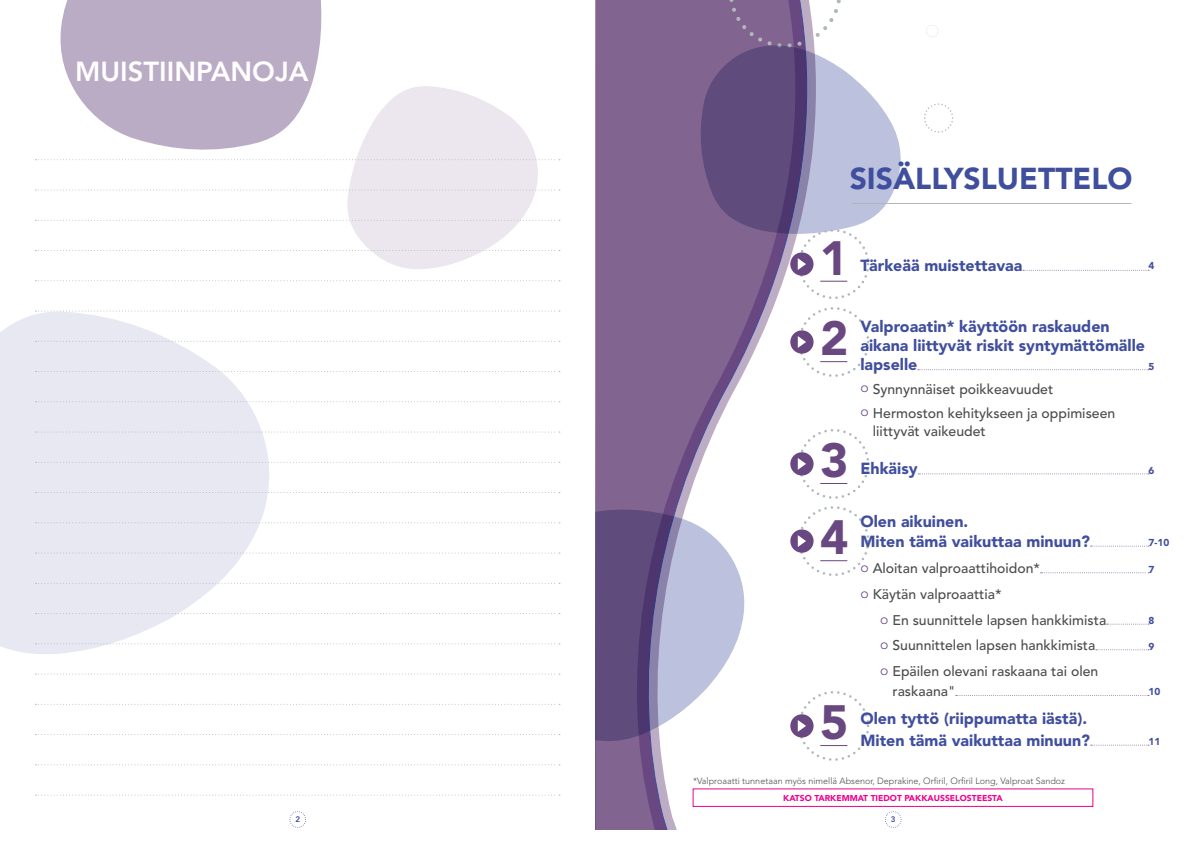
<style>
.page{position:relative;width:1191px;height:842px;background:#fff}
.page>*{position:absolute;margin:0;border:0;box-sizing:border-box;transform-origin:0 0}
.t1{font:900 47.7px/79.4px "Avenir LT Std";color:#694780}
.t2{font:900 30px "Avenir LT Std";color:#404e9e}
.t3{font:800 27.3px "Avenir LT Std";color:#fff}
.t4{font:900 16px/19px "Avenir LT Std";color:#404e9e}
.t5{font:500 14px/25.7px "Avenir LT Std";color:#4b4c4d}
.t6{font:900 10px "Avenir LT Std";color:#404e9e}
.t7{font:300 9px "Avenir LT Std";color:#4b4c4d}
.t8{font:900 8.5px "Avenir LT Std";color:#ed028c}
.t9{font:800 8px "Avenir LT Std";color:#404e9e}
.s1{font-weight:300;color:#694780}
</style>
<div class="page">
<svg style="left:595px;top:0;width:203px;height:830px;fill:#816490"></svg>
<svg style="left:595px;top:506px;width:154px;height:240px"></svg>
<svg style="left:924px;top:103px;width:29px;height:30px"></svg>
<svg style="left:926px;top:25px;width:12px;height:12px"></svg>
<svg style="left:0;top:310px;width:285px;height:344px;fill:#e7e8f2"></svg>
<div style="left:60px;top:0;width:262px;height:85px;background:#bbacc6"></div>
<svg style="left:289px;top:811px;width:17px;height:17px"></svg>
<svg style="left:885px;top:811px;width:16px;height:17px"></svg>
<svg style="left:790px;top:452px;width:23px;height:23px"></svg>
<svg style="left:798px;top:429px;width:71px;height:70px"></svg>
<svg style="left:790px;top:714px;width:23px;height:23px"></svg>
<svg style="left:798px;top:691px;width:71px;height:70px"></svg>
<svg style="left:790px;top:529px;width:23px;height:24px"></svg>
<svg style="left:798px;top:506px;width:71px;height:70px"></svg>
<hr style="left:852px;top:203px;width:279px;height:1px;background:#b0b8bb">
<svg style="left:918px;top:473px;width:231px;height:1px"></svg>
<svg style="left:1090px;top:745px;width:59px;height:1px"></svg>
<svg style="left:1090px;top:546px;width:59px;height:1px"></svg>
<svg style="left:1040px;top:572px;width:109px;height:1px"></svg>
<svg style="left:1106px;top:624px;width:43px;height:1px"></svg>
<svg style="left:1095px;top:649px;width:54px;height:1px"></svg>
<svg style="left:955px;top:695px;width:194px;height:1px"></svg>
<svg style="left:698px;top:0;width:203px;height:299px"></svg>
<svg style="left:790px;top:330px;width:23px;height:24px"></svg>
<svg style="left:798px;top:307px;width:71px;height:70px"></svg>
<svg style="left:36px;top:401px;width:524px;height:1px"></svg>
<svg style="left:36px;top:280px;width:524px;height:1px"></svg>
<svg style="left:36px;top:522px;width:524px;height:1px"></svg>
<svg style="left:36px;top:643px;width:524px;height:1px"></svg>
<svg style="left:36px;top:462px;width:524px;height:1px"></svg>
<svg style="left:36px;top:341px;width:524px;height:1px"></svg>
<svg style="left:36px;top:583px;width:524px;height:1px"></svg>
<svg style="left:36px;top:704px;width:524px;height:1px"></svg>
<svg style="left:36px;top:432px;width:524px;height:1px"></svg>
<svg style="left:36px;top:311px;width:524px;height:1px"></svg>
<svg style="left:36px;top:552px;width:524px;height:1px"></svg>
<svg style="left:36px;top:673px;width:524px;height:1px"></svg>
<svg style="left:36px;top:85px;width:524px;height:184px"></svg>
<svg style="left:36px;top:492px;width:524px;height:1px"></svg>
<svg style="left:36px;top:371px;width:524px;height:1px"></svg>
<svg style="left:36px;top:613px;width:524px;height:1px"></svg>
<svg style="left:36px;top:734px;width:524px;height:1px"></svg>
<svg style="left:36px;top:764px;width:524px;height:1px"></svg>
<svg style="left:36px;top:794px;width:524px;height:1px"></svg>
<svg style="left:918px;top:369px;width:231px;height:1px"></svg>
<svg style="left:1023px;top:270px;width:126px;height:1px"></svg>
<div style="left:693px;top:789px;width:399px;height:17px;background:#fff"></div>
<div style="left:692px;top:788px;width:401px;height:19px;border:1px solid #ed028c"></div>
<h3 class="t3" style="left:75px;top:55px;width:235px">MUISTIINPANOJA</h3>
<h2 class="t2" style="left:849px;top:160px;width:284px">SISÄLLYSLUETTELO</h2>
<h1 class="t1" style="left:820px;top:219px;width:30px">1<br>2</h1>
<h1 class="t1" style="left:820px;top:420px;width:30px">3</h1>
<p class="t4" style="left:860px;top:256px;width:163px">Tärkeää muistettavaa</p>
<p class="t6" style="left:1148px;top:259px;width:7px">4</p>
<p class="t4" style="left:860px;top:317px;width:286px">Valproaatin* käyttöön raskauden aikana liittyvät riskit syntymättömälle lapselle</p>
<p class="t5" style="left:860px;top:378px;width:256px;line-height:23.7px"><span class="s1">o</span> Synnynnäiset poikkeavuudet<br><span class="s1">o</span> Hermoston kehitykseen ja oppimiseen</p>
<p class="t5" style="left:873px;top:418px;width:114px">liittyvät vaikeudet</p>
<p class="t6" style="left:1148px;top:360px;width:7px">5</p>
<p class="t4" style="left:860px;top:459px;width:59px">Ehkäisy</p>
<p class="t6" style="left:1148px;top:465px;width:7px">6</p>
<h1 class="t1" style="left:820px;top:497px;width:30px">4</h1>
<h1 class="t1" style="left:820px;top:682px;width:30px">5</h1>
<p class="t4" style="left:860px;top:512px;width:231px">Olen aikuinen.<br>Miten tämä vaikuttaa minuun?</p>
<p class="t5" style="left:860px;top:556px;width:181px"><span class="s1">o</span> Aloitan valproaattihoidon* <span class="s1">o</span> Käytän valproaattia*</p>
<p class="t5" style="left:880px;top:607px;width:227px"><span class="s1">o</span> En suunnittele lapsen hankkimista <span class="s1">o</span> Suunnittelen lapsen hankkimista <span class="s1">o</span> Epäilen olevani raskaana tai olen</p>
<p class="t5" style="left:892px;top:679px;width:64px">raskaana"</p>
<p class="t4" style="left:860px;top:707px;width:231px;line-height:21.7px">Olen tyttö (riippumatta iästä).<br>Miten tämä vaikuttaa minuun?</p>
<p class="t6" style="left:1148px;top:536px;width:22px">7-10</p>
<p class="t6" style="left:1148px;top:563px;width:7px">7</p>
<p class="t6" style="left:1148px;top:615px;width:7px">8</p>
<p class="t6" style="left:1148px;top:640px;width:7px">9</p>
<p class="t6" style="left:1148px;top:686px;width:13px">10</p>
<p class="t6" style="left:1148px;top:735px;width:13px">11</p>
<p class="t7" style="left:693px;top:775px;width:373px">*Valproaatti tunnetaan myös nimellä Absenor, Deprakine, Orfiril, Orfiril Long, Valproat Sandoz</p>
<p class="t8" style="left:783px;top:793px;width:221px">KATSO TARKEMMAT TIEDOT PAKKAUSSELOSTEESTA</p>
<p class="t9" style="left:295px;top:814px;width:6px">2</p>
<p class="t9" style="left:891px;top:814px;width:6px">3</p>
</div>
